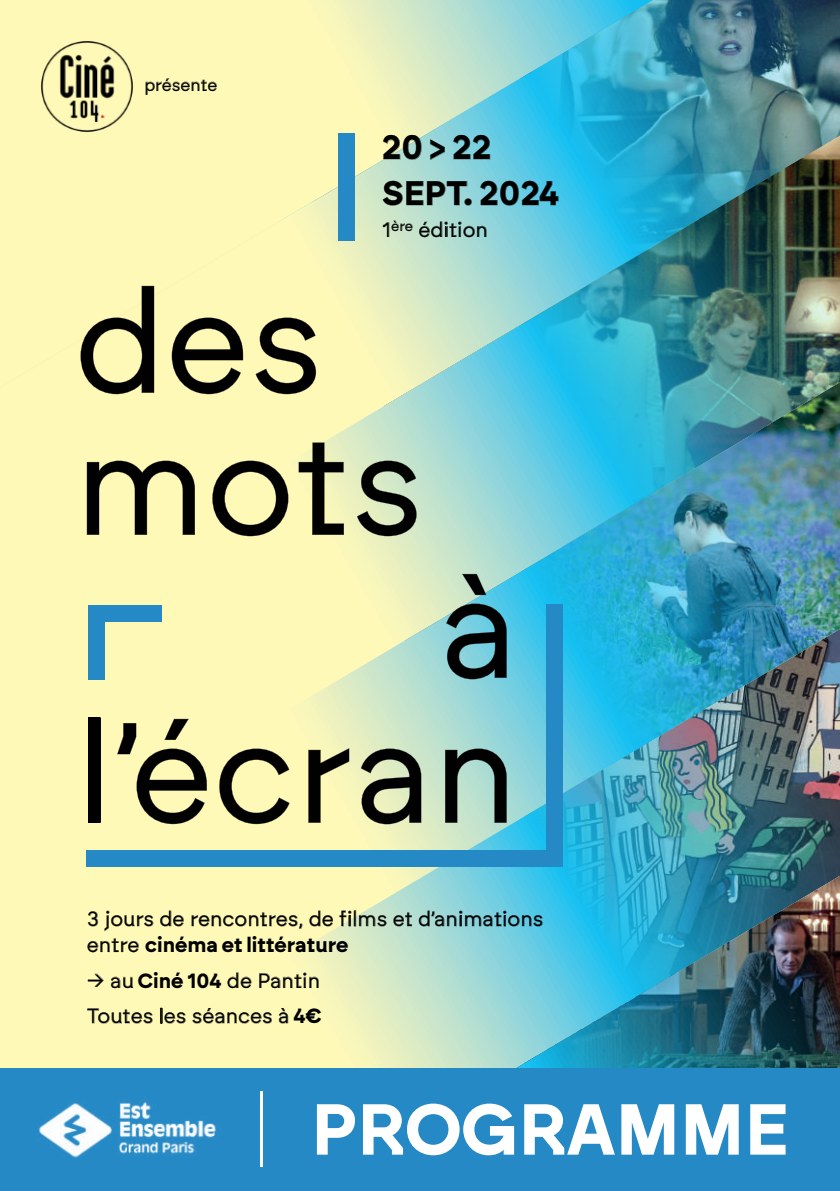
<style>
.page{position:relative;width:840px;height:1191px;background:#fff}
.page>*{position:absolute;margin:0;border:0;box-sizing:border-box;transform-origin:0 0}
.t1{font:144px "Brockmann";color:#010101}
.t2{font:142px/144.8px "Brockmann";color:#010101;text-align:right}
.t3{font:700 72px "Brockmann";color:#fff}
.t4{font:700 34px/45.6px "Brockmann";color:#010101}
.t5{font:20.6px/25.8px "Brockmann";color:#010101}
.t6{font:17px "Brockmann";color:#010101}
.s1{font-weight:700}
</style>
<div class="page">
<img style="left:256px;top:0;width:583px;height:127px">
<img style="left:0;top:127px;width:839px;height:247px">
<img style="left:0;top:374px;width:839px;height:246px">
<img style="left:0;top:620px;width:839px;height:448px">
<img style="left:261px;top:867px;width:578px;height:201px">
<div style="left:0;top:221px;width:279px;height:178px;background:#fff9b8"></div>
<div style="left:337px;top:133px;width:17px;height:108px;background:#2589c5"></div>
<div style="left:86px;top:850px;width:476px;height:17px;background:#2589c5"></div>
<div style="left:545px;top:604px;width:17px;height:262px;background:#2589c5"></div>
<div style="left:0;top:1068px;width:839px;height:123px;background:#2589c5"></div>
<svg style="left:88px;top:910px;width:454px;height:21px;background:#cbe0bc"></svg>
<svg style="left:88px;top:938px;width:51px;height:14px"></svg>
<svg style="left:88px;top:973px;width:45px;height:15px"></svg>
<svg style="left:227px;top:972px;width:91px;height:16px"></svg>
<svg style="left:87px;top:1008px;width:201px;height:15px;background:#eee8ab"></svg>
<svg style="left:383px;top:135px;width:107px;height:25px;background:#9fd3cb"></svg>
<svg style="left:382px;top:181px;width:176px;height:25px;background:#8acdd1"></svg>
<svg style="left:383px;top:220px;width:29px;height:17px"></svg>
<svg style="left:419px;top:221px;width:67px;height:16px"></svg>
<div style="left:80px;top:286px;width:236px;height:108px;background:#fff9b8"></div>
<svg style="left:87px;top:442px;width:329px;height:94px;background:#f4f3b9"></svg>
<div style="left:0;top:0;width:256px;height:153px;background:#fff9b8"></div>
<svg style="left:446px;top:574px;width:60px;height:105px;background:#87d1d7"></svg>
<svg style="left:88px;top:717px;width:418px;height:107px;background:#e4eab9"></svg>
<img style="left:39px;top:1102px;width:177px;height:56px">
<hr style="left:260px;top:1091px;width:2px;height:76px;background:#fff">
<div style="left:88px;top:605px;width:16px;height:74px;background:#2589c5"></div>
<div style="left:88px;top:605px;width:74px;height:17px;background:#2589c5"></div>
<img style="left:40px;top:39px;width:94px;height:95px">
<p class="t6" style="left:144px;top:74px;width:74px">présente</p>
<h1 class="t1" style="left:74px;top:256px;width:250px">des</h1>
<h3 class="t4" style="left:382px;top:125px;width:179px">20 &gt; 22<br>SEPT. 2024</h3>
<p class="t5" style="left:382px;top:217px;width:107px">1<sup>ère</sup> édition</p>
<h2 class="t2" style="left:74px;top:412px;width:350px">mots</h2>
<h2 class="t2" style="left:77px;top:555px;width:442px">à l’écran</h2>
<p class="t5" style="left:87px;top:906px;width:457px">3 jours de rencontres, de films et d’animations entre <span class="s1">cinéma et littérature</span></p>
<p class="t5" style="left:87px;top:962px;width:236px;line-height:35.8px">→ au <span class="s1">Ciné 104</span> de Pantin<br>Toutes les séances à <span class="s1">4€</span></p>
<h3 class="t3" style="left:311px;top:1086px;width:478px">PROGRAMME</h3>
</div>
